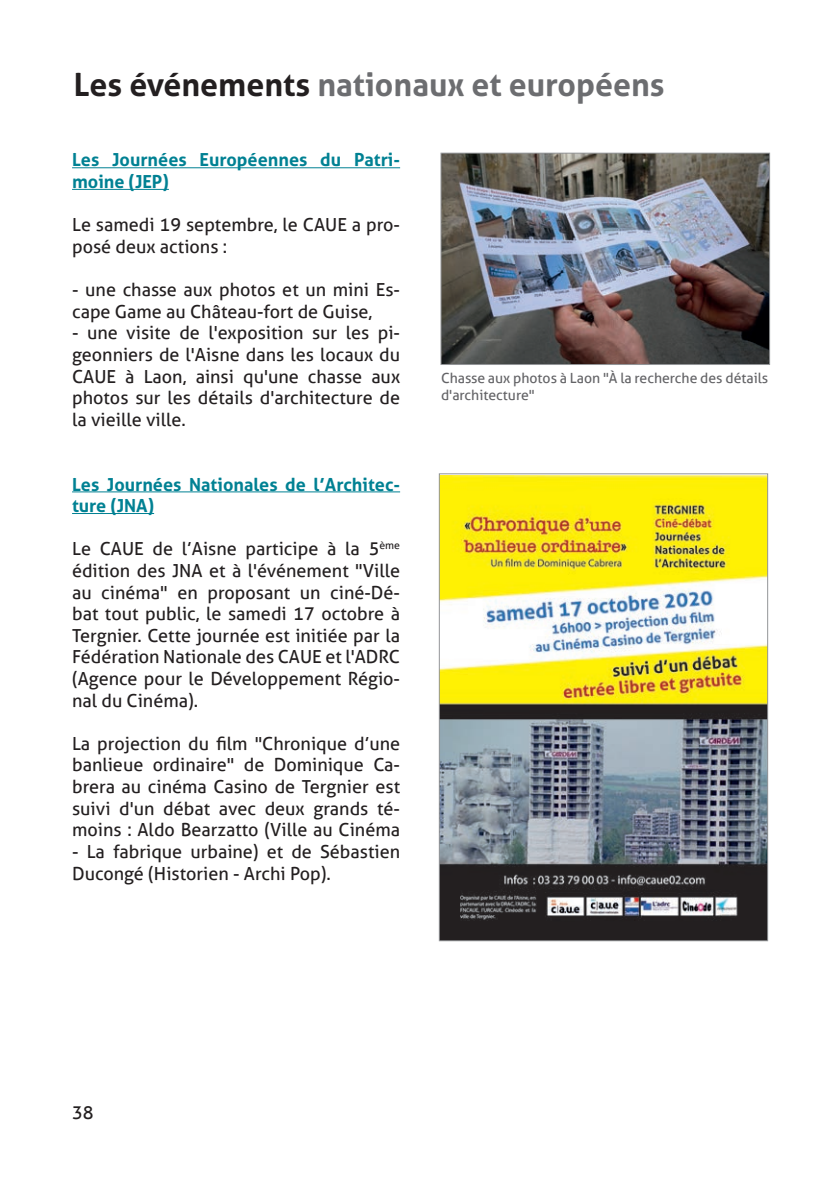
<style>
.page{position:relative;width:840px;height:1191px;background:#fff}
.page>*{position:absolute;margin:0;border:0;box-sizing:border-box;transform-origin:0 0}
.t1{font:700 32px "Aller";color:#6c6d70}
.t2{font:18px/21.6px "Aller";color:#231f20}
.t3{font:700 18px/21.6px "Aller";color:#008193}
.t4{font:14px/16.8px "Aller";color:#636366}
.s1{color:#231f20}
</style>
<div class="page">
<hr style="left:72px;top:167px;width:328px;height:1px;background:#008193">
<hr style="left:72px;top:189px;width:97px;height:1px;background:#008193">
<hr style="left:72px;top:491px;width:328px;height:1px;background:#008193">
<hr style="left:72px;top:513px;width:82px;height:1px;background:#008193">
<img style="left:441px;top:475px;width:324px;height:464px">
<div style="left:439px;top:473px;width:328px;height:468px;border:1px solid #939598"></div>
<img style="left:442px;top:155px;width:325px;height:208px">
<div style="left:440px;top:153px;width:329px;height:212px;border:1px solid #939598"></div>
<h1 class="t1" style="left:74px;top:64px;width:592px"><span class="s1">Les événements</span> nationaux et européens</h1>
<p class="t3" style="left:72px;top:149px;width:329px">Les Journées Européennes du Patri&shy;moine (JEP)</p>
<p class="t2" style="left:72px;top:214px;width:329px">Le samedi 19 septembre, le CAUE a pro&shy;posé deux actions :</p>
<p class="t2" style="left:72px;top:279px;width:329px">- une chasse aux photos et un mini Es&shy;cape Game au Château-fort de Guise,</p>
<p class="t2" style="left:72px;top:322px;width:329px;text-align:justify">- une visite de l'exposition sur les pi&shy;geonniers de l'Aisne dans les locaux du CAUE à Laon, ainsi qu'une chasse aux photos sur les détails d'architecture de la vieille ville.</p>
<p class="t3" style="left:72px;top:473px;width:329px">Les Journées Nationales de l’Architec&shy;ture (JNA)</p>
<p class="t2" style="left:72px;top:538px;width:329px;text-align:justify">Le CAUE de l’Aisne participe à la 5<sup>ème </sup>édition des JNA et à l'événement "Ville au cinéma" en proposant un ciné-Dé&shy;bat tout public, le samedi 17 octobre à Tergnier. Cette journée est initiée par la Fédération Nationale des CAUE et l'ADRC (Agence pour le Développement Régio&shy;nal du Cinéma).</p>
<p class="t2" style="left:72px;top:732px;width:329px;text-align:justify">La projection du film "Chronique d’une banlieue ordinaire" de Dominique Ca&shy;brera au cinéma Casino de Tergnier est suivi d'un débat avec deux grands té&shy;moins : Aldo Bearzatto (Ville au Cinéma</p>
<p class="t2" style="left:72px;top:840px;width:329px">- La fabrique urbaine) et de Sébastien<br>Ducongé (Historien - Archi Pop).</p>
<p class="t4" style="left:441px;top:370px;width:328px">Chasse aux photos à Laon "À la recherche des détails d'architecture"</p>
<p class="t2" style="left:72px;top:1102px;width:23px">38</p>
</div>
